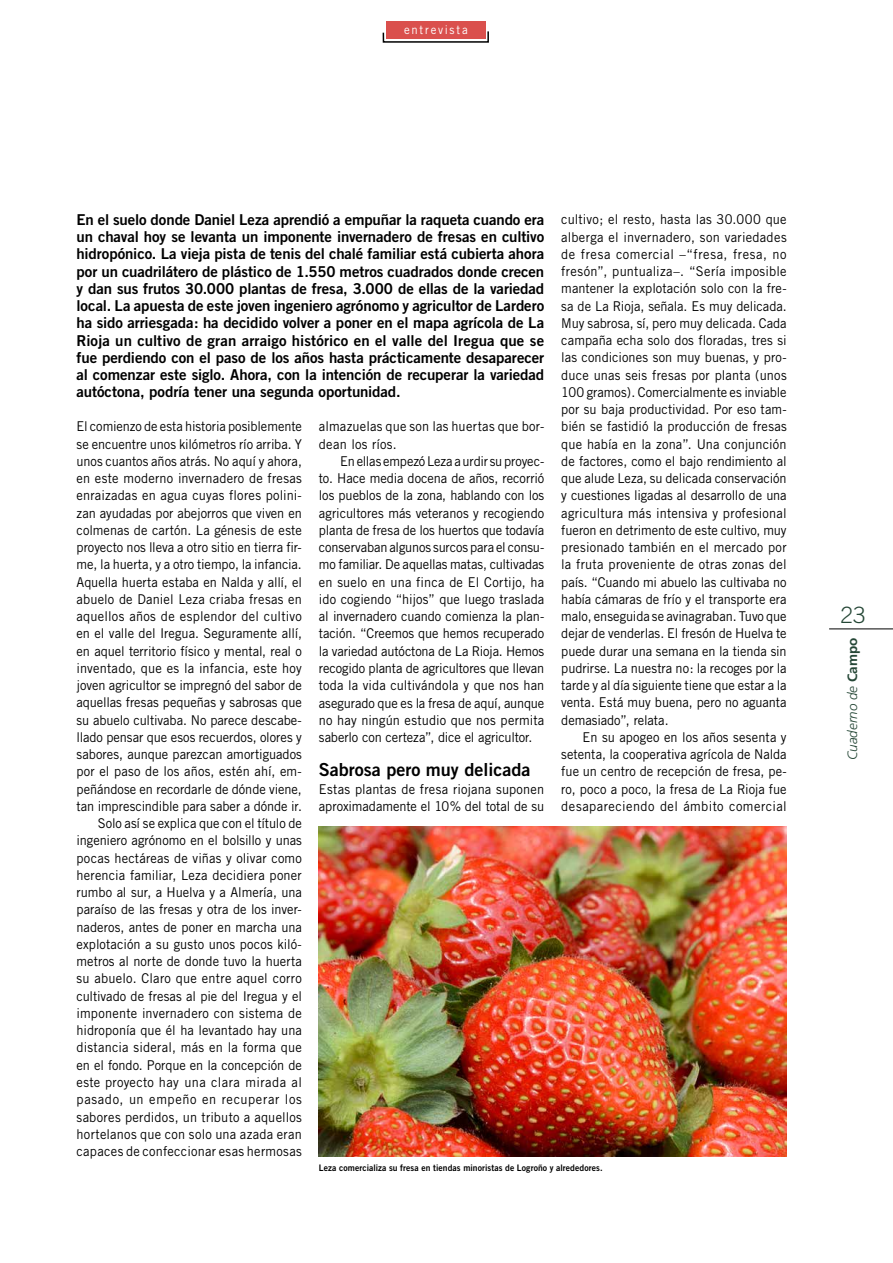
<style>
.page{position:relative;width:893px;height:1263px;background:#fff}
.page>*{position:absolute;margin:0;border:0;box-sizing:border-box;transform-origin:0 0}
.t1{font:300 22.5px "Trade Gothic";color:#254736}
.t2{font:18px "Trade Gothic Bold Two";color:#000}
.t3{font:15px/17.2px "Trade Gothic Bold Two";letter-spacing:-.005em;color:#000;text-align:justify}
.t4{font:13.5px/17.2px "Trade Gothic";letter-spacing:.005em;color:#000;text-align:justify;scale:.95 1}
.t5{font:italic 300 13.5px "Frutiger";color:#254736}
.t6{font:12px "Trade Gothic";letter-spacing:.15em;color:#fff;scale:.95 1}
.t7{font:9px "Trade Gothic Bold Two";letter-spacing:.015em;color:#000;scale:.95 1}
.s1{font-weight:700;font-style:normal}
</style>
<div class="page">
<hr style="left:829px;top:628px;width:64px;height:1px;background:#000">
<svg style="left:382px;top:30px;width:107px;height:13px"></svg>
<div style="left:386px;top:21px;width:99px;height:18px;background:#da504d"></div>
<img style="left:319px;top:826px;width:468px;height:331px">
<p class="t6" style="left:404px;top:23px;width:69px">entrevista</p>
<p class="t3" style="left:77px;top:211px;width:469px">En el suelo donde Daniel Leza aprendió a empuñar la raqueta cuando era un chaval hoy se levanta un imponente invernadero de fresas en cultivo hidropónico. La vieja pista de tenis del chalé familiar está cubierta ahora por un cuadrilátero de plástico de 1.550 metros cuadrados donde crecen y dan sus frutos 30.000 plantas de fresa, 3.000 de ellas de la variedad local. La apuesta de este joven ingeniero agrónomo y agricultor de Lardero ha sido arriesgada: ha decidido volver a poner en el mapa agrícola de La Rioja un cultivo de gran arraigo histórico en el valle del Iregua que se fue perdiendo con el paso de los años hasta prácticamente desaparecer al comenzar este siglo. Ahora, con la intención de recuperar la variedad autóctona, podría tener una segunda oportunidad.</p>
<p class="t4" style="left:77px;top:418px;width:239px;text-align:right">El comienzo de esta historia posiblemente se encuentre unos kilómetros río arriba. Y unos cuantos años atrás. No aquí y ahora, en este moderno invernadero de fresas enraizadas en agua cuyas flores polini&shy;zan ayudadas por abejorros que viven en colmenas de cartón. La génesis de este proyecto nos lleva a otro sitio en tierra fir&shy;me, la huerta, y a otro tiempo, la infancia.<br>Aquella huerta estaba en Nalda y allí, el abuelo de Daniel Leza criaba fresas en aquellos años de esplendor del cultivo en el valle del Iregua. Seguramente allí, en aquel territorio físico y mental, real o inventado, que es la infancia, este hoy joven agricultor se impregnó del sabor de aquellas fresas pequeñas y sabrosas que su abuelo cultivaba. No parece descabe&shy;llado pensar que esos recuerdos, olores y sabores, aunque parezcan amortiguados por el paso de los años, estén ahí, em&shy;peñándose en recordarle de dónde viene, tan imprescindible para saber a dónde ir.<br>Solo así se explica que con el título de ingeniero agrónomo en el bolsillo y unas pocas hectáreas de viñas y olivar como herencia familiar, Leza decidiera poner rumbo al sur, a Huelva y a Almería, una paraíso de las fresas y otra de los inver&shy;naderos, antes de poner en marcha una explotación a su gusto unos pocos kiló&shy;metros al norte de donde tuvo la huerta su abuelo. Claro que entre aquel corro cultivado de fresas al pie del Iregua y el imponente invernadero con sistema de hidroponía que él ha levantado hay una distancia sideral, más en la forma que en el fondo. Porque en la concepción de este proyecto hay una clara mirada al pasado, un empeño en recuperar los sabores perdidos, un tributo a aquellos hortelanos que con solo una azada eran capaces de confeccionar esas hermosas</p>
<p class="t4" style="left:319px;top:418px;width:239px">almazuelas que son las huertas que bor&shy;dean los ríos.</p>
<p class="t4" style="left:319px;top:452px;width:239px;text-indent:21px">En ellas empezó Leza a urdir su proyec&shy;to. Hace media docena de años, recorrió los pueblos de la zona, hablando con los agricultores más veteranos y recogiendo planta de fresa de los huertos que todavía conservaban algunos surcos para el consu&shy;mo familiar. De aquellas matas, cultivadas en suelo en una finca de El Cortijo, ha ido cogiendo “hijos” que luego traslada al invernadero cuando comienza la plan&shy;tación. “Creemos que hemos recuperado la variedad autóctona de La Rioja. Hemos recogido planta de agricultores que llevan toda la vida cultivándola y que nos han asegurado que es la fresa de aquí, aunque no hay ningún estudio que nos permita saberlo con certeza”, dice el agricultor.</p>
<h2 class="t2" style="left:319px;top:759px;width:213px">Sabrosa pero muy delicada</h2>
<p class="t4" style="left:319px;top:780px;width:239px">Estas plantas de fresa riojana suponen aproximadamente el 10% del total de su</p>
<p class="t4" style="left:561px;top:211px;width:239px">cultivo; el resto, hasta las 30.000 que alberga el invernadero, son variedades de fresa comercial –“fresa, fresa, no fresón”, puntualiza–. “Sería imposible mantener la explotación solo con la fre&shy;sa de La Rioja, señala. Es muy delicada.<br>Muy sabrosa, sí, pero muy delicada. Cada campaña echa solo dos floradas, tres si las condiciones son muy buenas, y pro&shy;duce unas seis fresas por planta (unos 100 gramos). Comercialmente es inviable por su baja productividad. Por eso tam&shy;bién se fastidió la producción de fresas que había en la zona”. Una conjunción de factores, como el bajo rendimiento al que alude Leza, su delicada conservación y cuestiones ligadas al desarrollo de una agricultura más intensiva y profesional fueron en detrimento de este cultivo, muy presionado también en el mercado por la fruta proveniente de otras zonas del país. “Cuando mi abuelo las cultivaba no había cámaras de frío y el transporte era malo, enseguida se avinagraban. Tuvo que dejar de venderlas. El fresón de Huelva te puede durar una semana en la tienda sin pudrirse. La nuestra no: la recoges por la tarde y al día siguiente tiene que estar a la venta. Está muy buena, pero no aguanta demasiado”, relata.</p>
<p class="t4" style="left:561px;top:728px;width:239px;text-indent:21px">En su apogeo en los años sesenta y setenta, la cooperativa agrícola de Nalda fue un centro de recepción de fresa, pe&shy;ro, poco a poco, la fresa de La Rioja fue desapareciendo del ámbito comercial</p>
<p class="t7" style="left:319px;top:1162px;width:300px">Leza comercializa su fresa en tiendas minoristas de Logroño y alrededores.</p>
<h1 class="t1" style="left:840px;top:601px;width:27px">23</h1>
<p class="t5" style="left:845px;top:760px;width:124px;rotate:-90deg">Cuaderno de <span class="s1">Campo</span></p>
</div>
